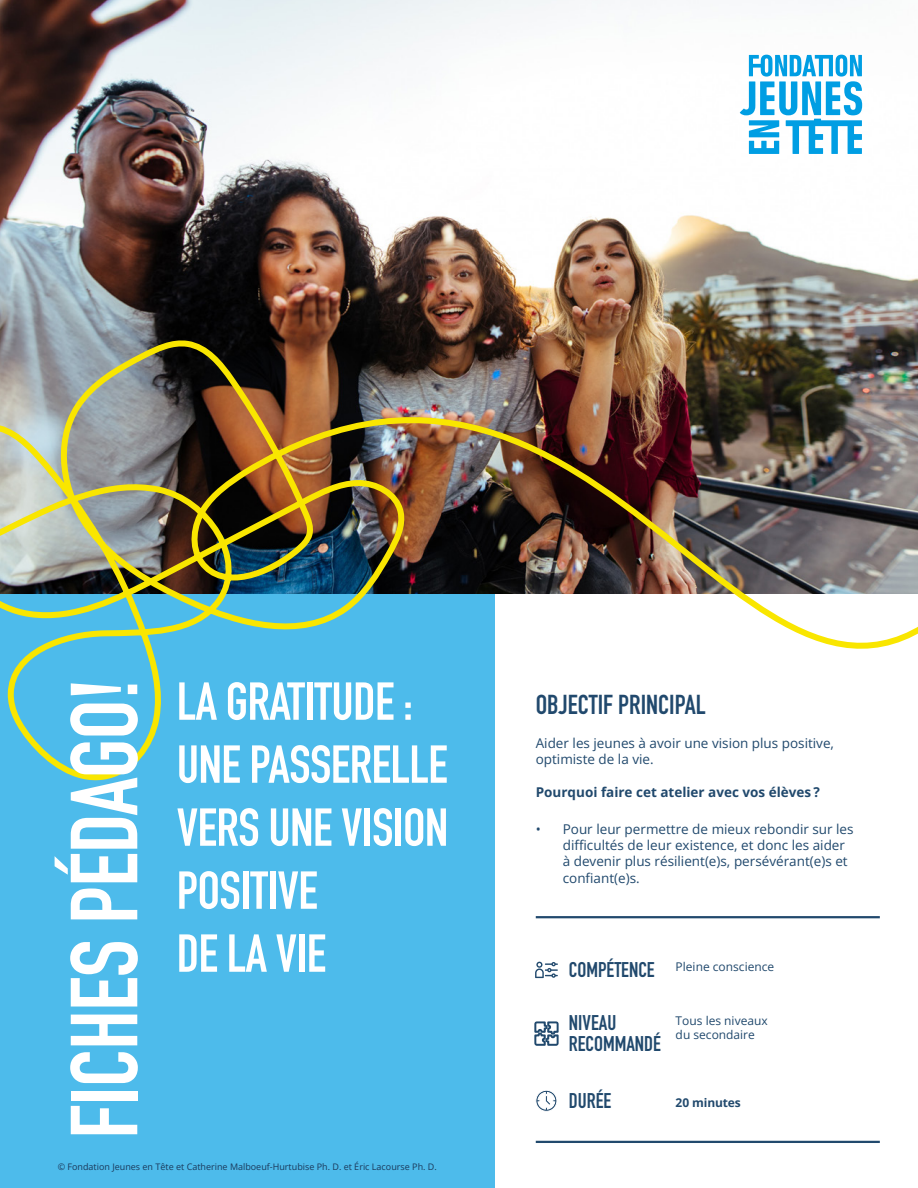
<style>
.page{position:relative;width:918px;height:1188px;background:#fff}
.page>*{position:absolute;margin:0;border:0;box-sizing:border-box;transform-origin:0 0}
.t1{font:700 93.45px "DIN Condensed";letter-spacing:-.01em;color:#fff}
.t2{font:700 52.5px/63px "DIN Condensed";letter-spacing:-.01em;color:#fff}
.t3{font:700 27px "DIN Condensed";color:#21496d}
.t4{font:700 21px/21px "DIN Condensed";color:#21496d}
.t5{font:13.5px/16.2px "Open Sans";color:#21496d}
.t6{font:700 13.5px "Open Sans";color:#21496d}
.t7{font:12px/14.4px "Open Sans";color:#21496d}
.t8{font:700 12px "Open Sans";letter-spacing:-.01em;color:#21496d}
.t9{font:9px "Open Sans";color:#1b395b}
</style>
<div class="page">
<img style="left:0;top:0;width:863px;height:225px">
<div style="left:0;top:594px;width:494px;height:594px;background:#4dbbeb"></div>
<img style="left:0;top:225px;width:918px;height:693px">
<hr style="left:536px;top:916px;width:344px;height:2px;background:#21496d">
<hr style="left:536px;top:1141px;width:344px;height:2px;background:#21496d">
<svg style="left:740px;top:55px;width:122px;height:99px"></svg>
<svg style="left:535px;top:1090px;width:22px;height:22px"></svg>
<svg style="left:535px;top:962px;width:23px;height:16px"></svg>
<svg style="left:535px;top:1021px;width:24px;height:25px"></svg>
<h2 class="t2" style="left:177px;top:670px;width:273px">LA GRATITUDE :<br>UNE PASSERELLE<br>VERS UNE VISION<br>POSITIVE<br>DE LA VIE</h2>
<h1 class="t1" style="left:42px;top:1139px;width:462px;rotate:-90deg">FICHES PÉDAGO!</h1>
<p class="t9" style="left:58px;top:1161px;width:381px">© Fondation Jeunes en Tête et Catherine Malboeuf-Hurtubise Ph. D. et Éric Lacourse Ph. D.</p>
<h3 class="t3" style="left:536px;top:686px;width:171px">OBJECTIF PRINCIPAL</h3>
<p class="t5" style="left:536px;top:735px;width:300px">Aider les jeunes à avoir une vision plus positive, optimiste de la vie.</p>
<p class="t6" style="left:536px;top:783px;width:286px">Pourquoi faire cet atelier avec vos élèves ?</p>
<p class="t5" style="left:563px;top:821px;width:292px;text-indent:-27px">• Pour leur permettre de mieux rebondir sur les difficultés de leur existence, et donc les aider à devenir plus résilient(e)s, persévérant(e)s et confiant(e)s.</p>
<h3 class="t4" style="left:569px;top:959px;width:87px">COMPÉTENCE</h3>
<h3 class="t4" style="left:569px;top:1012px;width:94px">NIVEAU<br>RECOMMANDÉ</h3>
<h3 class="t4" style="left:569px;top:1090px;width:44px">DURÉE</h3>
<p class="t8" style="left:676px;top:1095px;width:67px">20 minutes</p>
<p class="t7" style="left:676px;top:959px;width:100px">Pleine conscience</p>
<p class="t7" style="left:676px;top:1013px;width:94px">Tous les niveaux du secondaire</p>
</div>
